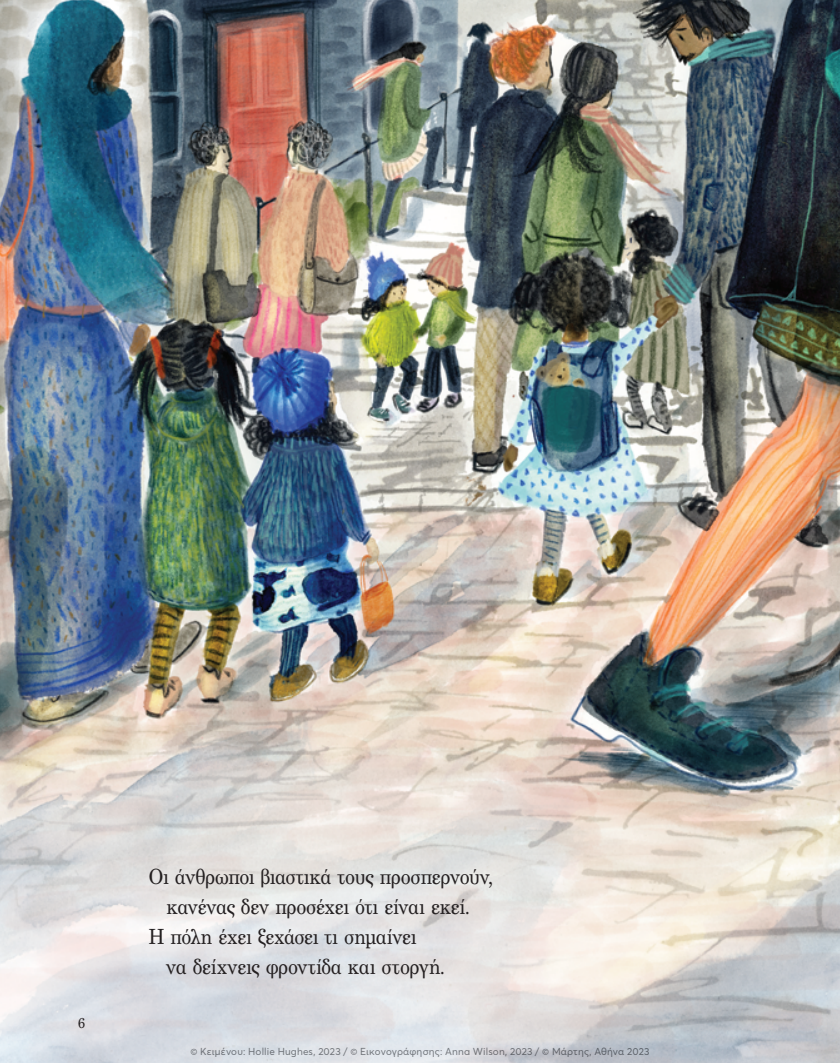
<style>
.page{position:relative;width:840px;height:1063px;background:#fff}
.page>*{position:absolute;margin:0;border:0;box-sizing:border-box;transform-origin:0 0}
.Keimeno{font:21px "PF Century";letter-spacing:-.015em;color:#231f20;scale:.9 1}
.t1{font:14.5px "PF Century";color:#231f20;scale:.9 1}
.t2{font:10px "Averta Std";letter-spacing:.01em;color:#808285}
</style>
<div class="page">
<img style="left:0;top:0;width:840px;height:1063px">
<p class="t1" style="left:78px;top:1013px;width:9px">6</p>
<p class="Keimeno" style="left:149px;top:863px;width:383px">Οι άνθρωποι βιαστικά τους προσπερνούν,</p>
<p class="Keimeno" style="left:167px;top:893px;width:338px">κανένας δεν προσέχει ότι είναι εκεί.</p>
<p class="Keimeno" style="left:149px;top:923px;width:299px">Η πόλη έχει ξεχάσει τι σημαίνει</p>
<p class="Keimeno" style="left:167px;top:953px;width:310px">να δείχνεις φροντίδα και στοργή.</p>
<p class="t2" style="left:190px;top:1045px;width:460px">© Κειμένου: Hollie Hughes, 2023 / © Εικονογράφησης: Anna Wilson, 2023 / © Μάρτης, Αθήνα 2023</p>
</div>
